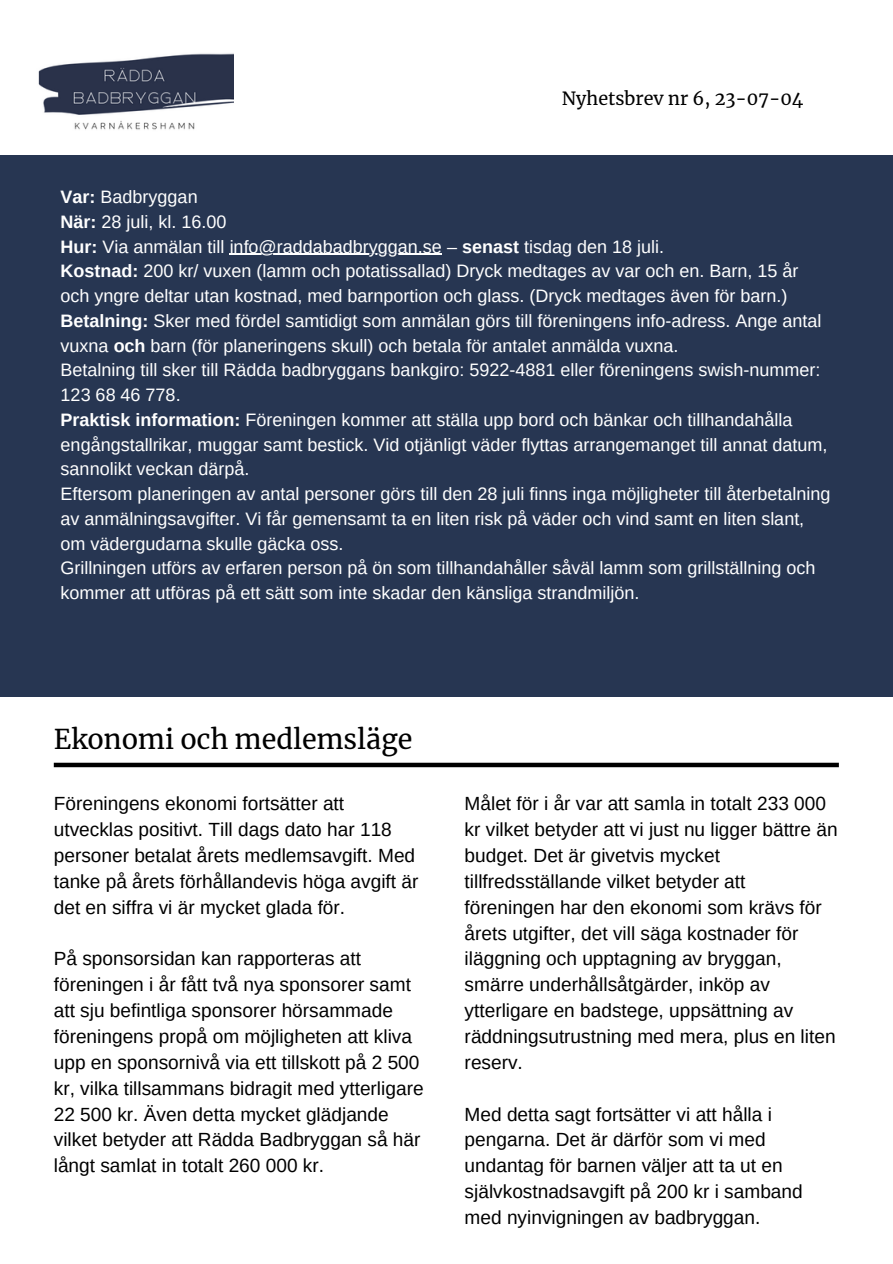
<style>
.page{position:relative;width:893px;height:1264px;background:#fff}
.page>*{position:absolute;margin:0;border:0;box-sizing:border-box;transform-origin:0 0}
.t1{font:27px "Merriweather";color:#000}
.t2{font:19.05px/25.8px "Arimo";color:#000}
.t3{font:18px/24.8px "Arimo";color:#fff}
.t4{font:18px "Merriweather";color:#000}
.s1{font-weight:700}
</style>
<div class="page">
<div style="left:54px;top:762px;width:784px;height:5px;background:#000"></div>
<img style="left:38px;top:53px;width:195px;height:77px">
<div style="left:0;top:155px;width:892px;height:542px;background:#273652"></div>
<hr style="left:230px;top:254px;width:212px;height:1px;background:#fff">
<p class="t4" style="left:562px;top:88px;width:243px">Nyhetsbrev nr 6, 23-07-04</p>
<p class="t3" style="left:61px;top:184px;width:138px"><span class="s1">Var:</span> Badbryggan</p>
<p class="t3" style="left:61px;top:209px;width:167px"><span class="s1">När:</span> 28 juli, kl. 16.00</p>
<p class="t3" style="left:61px;top:234px;width:604px"><span class="s1">Hur:</span> Via anmälan till info@raddabadbryggan.se – <span class="s1">senast</span> tisdag den 18 juli.</p>
<p class="t3" style="left:61px;top:259px;width:739px"><span class="s1">Kostnad:</span> 200 kr/ vuxen (lamm och potatissallad) Dryck medtages av var och en. Barn, 15 år och yngre deltar utan kostnad, med barnportion och glass. (Dryck medtages även för barn.)</p>
<p class="t3" style="left:61px;top:308px;width:762px"><span class="s1">Betalning:</span> Sker med fördel samtidigt som anmälan görs till föreningens info-adress. Ange antal vuxna <span class="s1">och</span> barn (för planeringens skull) och betala för antalet anmälda vuxna.</p>
<p class="t3" style="left:61px;top:358px;width:761px">Betalning till sker till Rädda badbryggans bankgiro: 5922-4881 eller föreningens swish-nummer:<br>123 68 46 778.</p>
<p class="t3" style="left:61px;top:407px;width:768px"><span class="s1">Praktisk information:</span> Föreningen kommer att ställa upp bord och bänkar och tillhandahålla engångstallrikar, muggar samt bestick. Vid otjänligt väder flyttas arrangemanget till annat datum, sannolikt veckan därpå.</p>
<p class="t3" style="left:61px;top:481px;width:771px">Eftersom planeringen av antal personer görs till den 28 juli finns inga möjligheter till återbetalning av anmälningsavgifter. Vi får gemensamt ta en liten risk på väder och vind samt en liten slant, om vädergudarna skulle gäcka oss.</p>
<p class="t3" style="left:61px;top:555px;width:756px">Grillningen utförs av erfaren person på ön som tillhandahåller såväl lamm som grillställning och kommer att utföras på ett sätt som inte skadar den känsliga strandmiljön.</p>
<p class="t1" style="left:54px;top:722px;width:360px">Ekonomi och medlemsläge</p>
<p class="t2" style="left:54px;top:790px;width:366px">Föreningens ekonomi fortsätter att utvecklas positivt. Till dags dato har 118 personer betalat årets medlemsavgift. Med tanke på årets förhållandevis höga avgift är det en siffra vi är mycket glada för.</p>
<p class="t2" style="left:54px;top:945px;width:371px">På sponsorsidan kan rapporteras att föreningen i år fått två nya sponsorer samt att sju befintliga sponsorer hörsammade föreningens propå om möjligheten att kliva upp en sponsornivå via ett tillskott på 2 500 kr, vilka tillsammans bidragit med ytterligare 22 500 kr. Även detta mycket glädjande vilket betyder att Rädda Badbryggan så här långt samlat in totalt 260 000 kr.</p>
<p class="t2" style="left:464px;top:790px;width:374px">Målet för i år var att samla in totalt 233 000 kr vilket betyder att vi just nu ligger bättre än budget. Det är givetvis mycket tillfredsställande vilket betyder att föreningen har den ekonomi som krävs för årets utgifter, det vill säga kostnader för iläggning och upptagning av bryggan, smärre underhållsåtgärder, inköp av ytterligare en badstege, uppsättning av räddningsutrustning med mera, plus en liten reserv.</p>
<p class="t2" style="left:464px;top:1101px;width:339px">Med detta sagt fortsätter vi att hålla i pengarna. Det är därför som vi med undantag för barnen väljer att ta ut en självkostnadsavgift på 200 kr i samband med nyinvigningen av badbryggan.</p>
</div>
